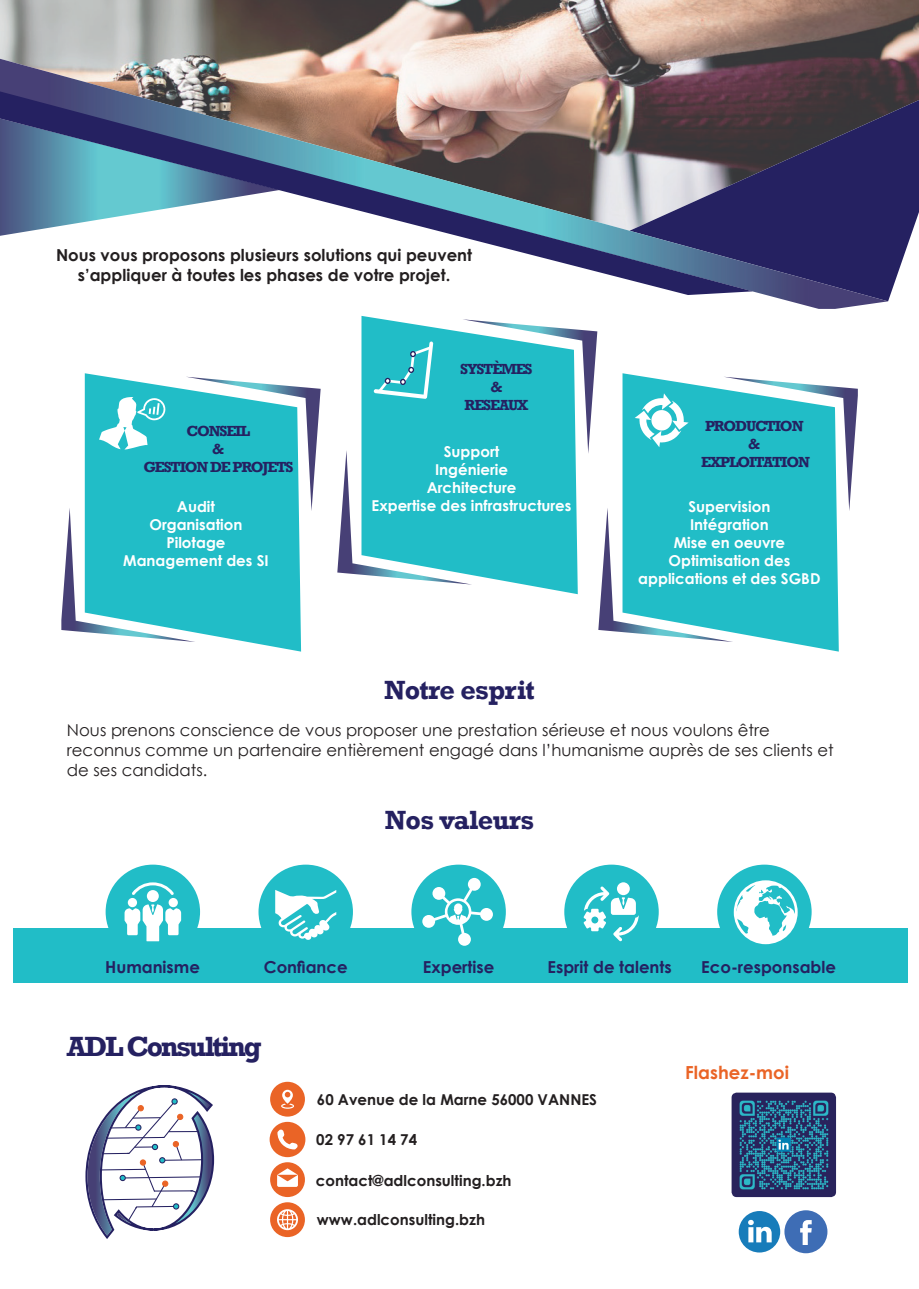
<style>
.page{position:relative;width:919px;height:1289px;background:#fff}
.page>*{position:absolute;margin:0;border:0;box-sizing:border-box;transform-origin:0 0}
.t1{font:700 28.5px "Rockwell";letter-spacing:-.075em;color:#252161}
.t2{font:700 27px "Rockwell";letter-spacing:-.025em;color:#252161}
.t3{font:700 18px "Century Gothic";color:#ea6426}
.t4{font:16.5px/19.8px "Century Gothic";color:#231f20}
.t5{font:700 16.5px/19.8px "Century Gothic";color:#231f20;text-align:center}
.t6{font:700 16.5px "Century Gothic";color:#252161}
.t7{font:700 15px "Century Gothic";color:#fff}
.t8{font:700 15px "Century Gothic";color:#231f20}
.t9{font:700 15px "Rockwell";letter-spacing:-.075em;color:#252161}
</style>
<div class="page">
<img style="left:0;top:0;width:918px;height:79px">
<svg style="left:888px;top:79px;width:30px;height:222px;fill:#252161"></svg>
<img style="left:0;top:59px;width:888px;height:250px">
<svg style="left:0;top:79px;width:752px;height:216px"></svg>
<img style="left:61px;top:507px;width:24px;height:126px">
<svg style="left:85px;top:373px;width:216px;height:278px;background:#3cc4cd"></svg>
<img style="left:186px;top:377px;width:134px;height:134px">
<svg style="left:99px;top:397px;width:67px;height:52px"></svg>
<img style="left:337px;top:451px;width:24px;height:124px">
<svg style="left:361px;top:316px;width:216px;height:278px;background:#3cc4cd"></svg>
<img style="left:462px;top:319px;width:135px;height:135px">
<svg style="left:373px;top:341px;width:60px;height:58px;background:#46c4ce"></svg>
<img style="left:598px;top:508px;width:24px;height:124px">
<svg style="left:622px;top:373px;width:216px;height:278px;background:#3cc4cd"></svg>
<img style="left:723px;top:377px;width:134px;height:134px">
<svg style="left:634px;top:393px;width:54px;height:54px"></svg>
<div style="left:13px;top:928px;width:894px;height:54px;background:#21bdc7"></div>
<div style="left:106px;top:864px;width:94px;height:95px;background:#21bdc7;border-radius:50%"></div>
<svg style="left:132px;top:882px;width:42px;height:13px"></svg>
<svg style="left:169px;top:897px;width:9px;height:10px"></svg>
<svg style="left:128px;top:897px;width:9px;height:10px"></svg>
<div style="left:147px;top:890px;width:12px;height:12px;background:#fff;border-radius:50%"></div>
<svg style="left:124px;top:904px;width:57px;height:37px"></svg>
<div style="left:258px;top:864px;width:95px;height:95px;background:#21bdc7;border-radius:50%"></div>
<svg style="left:275px;top:890px;width:61px;height:50px"></svg>
<div style="left:411px;top:864px;width:95px;height:95px;background:#21bdc7;border-radius:50%"></div>
<svg style="left:422px;top:877px;width:71px;height:68px"></svg>
<div style="left:564px;top:864px;width:94px;height:95px;background:#21bdc7;border-radius:50%"></div>
<svg style="left:617px;top:882px;width:12px;height:13px"></svg>
<svg style="left:583px;top:886px;width:55px;height:55px"></svg>
<div style="left:717px;top:864px;width:94px;height:95px;background:#21bdc7;border-radius:50%"></div>
<svg style="left:733px;top:880px;width:64px;height:64px"></svg>
<svg style="left:85px;top:1085px;width:129px;height:153px"></svg>
<svg style="left:270px;top:1202px;width:35px;height:34px"></svg>
<svg style="left:269px;top:1081px;width:36px;height:115px"></svg>
<svg style="left:738px;top:1210px;width:89px;height:43px"></svg>
<img style="left:731px;top:1092px;width:105px;height:104px">
<p class="t5" style="left:56px;top:244px;width:417px">Nous vous proposons plusieurs solutions qui peuvent s’appliquer à toutes les phases de votre projet.</p>
<p class="t9" style="left:186px;top:422px;width:65px">CONSEIL</p>
<p class="t9" style="left:212px;top:440px;width:14px">&amp;</p>
<p class="t9" style="left:143px;top:458px;width:151px">GESTION DE PROJETS</p>
<p class="t7" style="left:177px;top:495px;width:40px">Audit</p>
<p class="t7" style="left:149px;top:513px;width:95px">Organisation</p>
<p class="t7" style="left:166px;top:531px;width:61px">Pilotage</p>
<p class="t7" style="left:123px;top:549px;width:147px">Management des SI</p>
<p class="t9" style="left:460px;top:360px;width:74px">SYSTÈMES</p>
<p class="t9" style="left:490px;top:378px;width:14px">&amp;</p>
<p class="t9" style="left:464px;top:396px;width:65px">RESEAUX</p>
<p class="t7" style="left:444px;top:440px;width:57px">Support</p>
<p class="t7" style="left:435px;top:458px;width:74px">Ingénierie</p>
<p class="t7" style="left:426px;top:476px;width:91px">Architecture</p>
<p class="t7" style="left:371px;top:494px;width:201px">Expertise des infrastructures</p>
<p class="t2" style="left:384px;top:674px;width:152px">Notre esprit</p>
<p class="t9" style="left:705px;top:416px;width:100px">PRODUCTION</p>
<p class="t9" style="left:748px;top:434px;width:14px">&amp;</p>
<p class="t9" style="left:701px;top:452px;width:110px">EXPLOITATION</p>
<p class="t7" style="left:688px;top:495px;width:83px">Supervision</p>
<p class="t7" style="left:690px;top:513px;width:80px">Intégration</p>
<p class="t7" style="left:673px;top:531px;width:113px">Mise en oeuvre</p>
<p class="t7" style="left:668px;top:549px;width:123px">Optimisation des</p>
<p class="t7" style="left:638px;top:567px;width:184px">applications et des SGBD</p>
<p class="t4" style="left:67px;top:720px;width:704px">Nous prenons conscience de vous proposer une prestation sérieuse et nous voulons être</p>
<p class="t4" style="left:67px;top:740px;width:768px">reconnus comme un partenaire entièrement engagé dans l’humanisme auprès de ses clients et de ses candidats.</p>
<p class="t2" style="left:385px;top:804px;width:151px">Nos valeurs</p>
<p class="t6" style="left:105px;top:954px;width:96px">Humanisme</p>
<p class="t6" style="left:264px;top:954px;width:85px">Confiance</p>
<p class="t6" style="left:423px;top:954px;width:73px">Expertise</p>
<p class="t6" style="left:547px;top:954px;width:126px">Esprit de talents</p>
<p class="t6" style="left:701px;top:954px;width:136px">Eco-responsable</p>
<p class="t1" style="left:67px;top:1029px;width:196px">ADL Consulting</p>
<p class="t8" style="left:317px;top:1088px;width:281px">60 Avenue de la Marne 56000 VANNES</p>
<p class="t8" style="left:316px;top:1128px;width:102px">02 97 61 14 74</p>
<p class="t8" style="left:316px;top:1168px;width:197px">contact@adlconsulting.bzh</p>
<p class="t8" style="left:317px;top:1207px;width:169px">www.adlconsulting.bzh</p>
<p class="t3" style="left:685px;top:1059px;width:105px">Flashez-moi</p>
</div>
